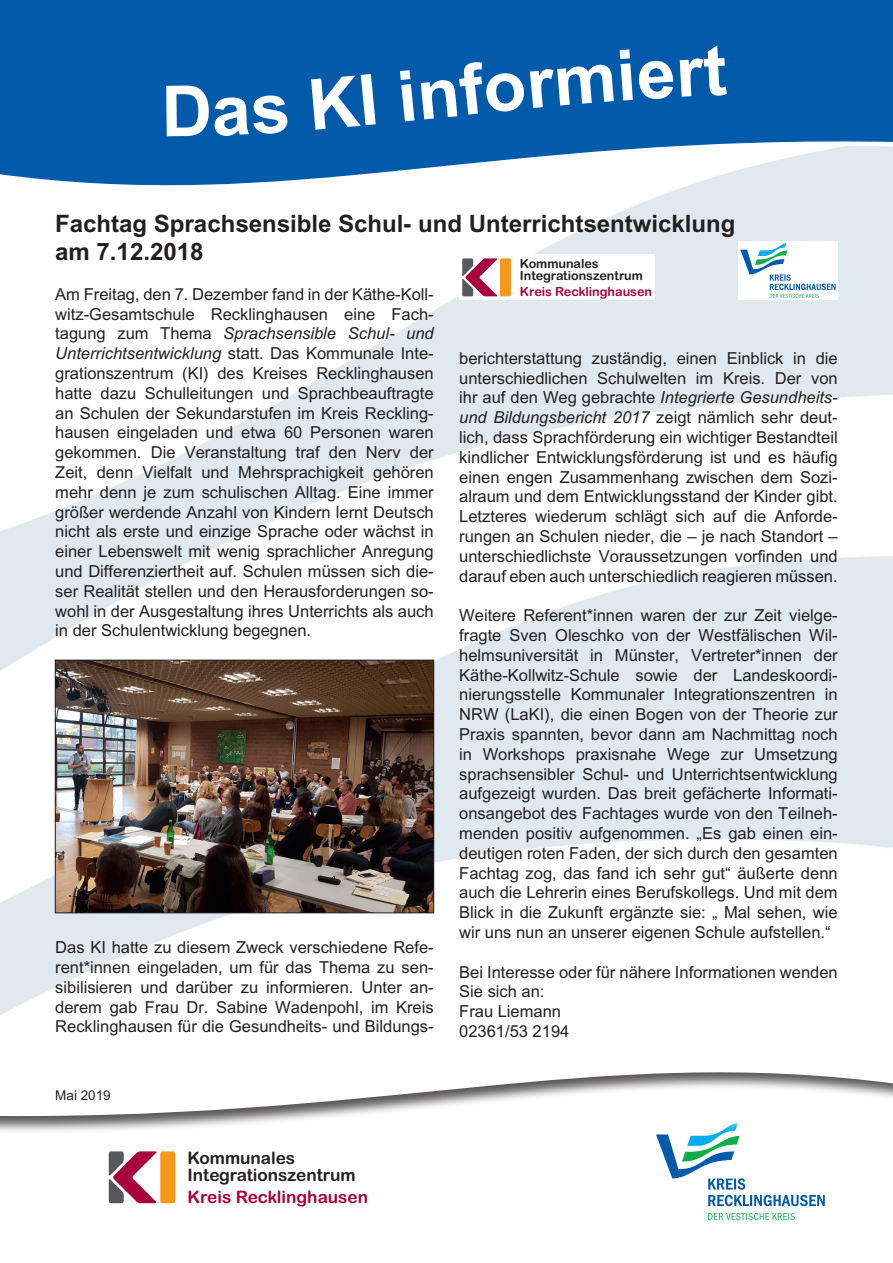
<style>
.page{position:relative;width:893px;height:1263px;background:#fff}
.page>*{position:absolute;margin:0;border:0;box-sizing:border-box;transform-origin:0 0}
.t1{font:700 70.5px "Arial";color:#fff}
.t2{font:700 24px/28.8px "Arial";color:#231f20}
.t3{font:17.25px/16.8px "Arial Rounded MT Bold";color:#231f20}
.t4{font:17.25px "Arial Rounded MT Bold";color:#a7023c}
.t5{font:16.5px/19.8px "Arial";color:#231f20;text-align:justify}
.t6{font:13.5px "Arial";color:#231f20}
.t7{font:12.6px/12.3px "Arial Rounded MT Bold";color:#231f20}
.t8{font:12.6px "Arial Rounded MT Bold";color:#a7023c}
.s1{font-style:italic}
</style>
<div class="page">
<div style="left:0;top:1070px;width:893px;height:193px;background:#231f20;opacity:.75"></div>
<div style="left:642px;top:1120px;width:207px;height:116px;background:#fff"></div>
<svg style="left:708px;top:1213px;width:87px;height:7px"></svg>
<svg style="left:656px;top:1123px;width:169px;height:83px"></svg>
<div style="left:160px;top:1151px;width:15px;height:52px;background:#f7981d;border-radius:2px"></div>
<svg style="left:109px;top:1151px;width:48px;height:52px"></svg>
<svg style="left:0;top:0;width:893px;height:217px"></svg>
<img style="left:57px;top:662px;width:375px;height:249px">
<div style="left:55px;top:660px;width:379px;height:253px;border:1px solid #231f20"></div>
<svg style="left:740px;top:243px;width:96px;height:55px"></svg>
<div style="left:500px;top:258px;width:11px;height:38px;background:#f7981d;border-radius:2px"></div>
<svg style="left:462px;top:258px;width:35px;height:38px"></svg>
<div style="left:166px;top:85px;width:122px;height:51px;background:#015aaa"></div>
<div style="left:311px;top:75px;width:50px;height:55px;background:#015aaa"></div>
<div style="left:530px;top:64px;width:84px;height:44px;background:#015aaa"></div>
<div style="left:620px;top:49px;width:54px;height:51px;background:#015aaa"></div>
<div style="left:680px;top:45px;width:47px;height:52px;background:#015aaa"></div>
<h1 class="t1" style="left:354px;top:60px;width:170px;rotate:-6deg">I info</h1>
<h2 class="t2" style="left:55px;top:208px;width:682px">Fachtag Sprachsensible Schul- und Unterrichtsentwicklung am 7.12.2018</h2>
<p class="t7" style="left:520px;top:257px;width:125px">Kommunales<br>Integrationszentrum</p>
<p class="t8" style="left:520px;top:284px;width:134px">Kreis Recklinghausen</p>
<p class="t5" style="left:55px;top:284px;width:380px">Am Freitag, den 7. Dezember fand in der Käthe-Koll&shy;witz-Gesamtschule Recklinghausen eine Fach&shy;tagung zum Thema <span class="s1">Sprachsensible Schul- und Unterrichtsentwicklung</span> statt. Das Kommunale Inte&shy;grationszentrum (KI) des Kreises Recklinghausen hatte dazu Schulleitungen und Sprachbeauftragte an Schulen der Sekundarstufen im Kreis Reckling&shy;hausen eingeladen und etwa 60 Personen waren gekommen. Die Veranstaltung traf den Nerv der Zeit, denn Vielfalt und Mehrsprachigkeit gehören mehr denn je zum schulischen Alltag. Eine immer größer werdende Anzahl von Kindern lernt Deutsch nicht als erste und einzige Sprache oder wächst in einer Lebenswelt mit wenig sprachlicher Anregung und Differenziertheit auf. Schulen müssen sich die&shy;ser Realität stellen und den Herausforderungen so&shy;wohl in der Ausgestaltung ihres Unterrichts als auch in der Schulentwicklung begegnen.</p>
<p class="t5" style="left:459px;top:348px;width:380px">berichterstattung zuständig, einen Einblick in die unterschiedlichen Schulwelten im Kreis. Der von ihr auf den Weg gebrachte <span class="s1">Integrierte Gesundheits&shy;und Bildungsbericht 2017</span> zeigt nämlich sehr deut&shy;lich, dass Sprachförderung ein wichtiger Bestandteil kindlicher Entwicklungsförderung ist und es häufig einen engen Zusammenhang zwischen dem Sozi&shy;alraum und dem Entwicklungsstand der Kinder gibt.<br>Letzteres wiederum schlägt sich auf die Anforde&shy;rungen an Schulen nieder, die – je nach Standort – unterschiedlichste Voraussetzungen vorfinden und darauf eben auch unterschiedlich reagieren müssen.</p>
<p class="t5" style="left:459px;top:605px;width:380px">Weitere Referent*innen waren der zur Zeit vielge&shy;fragte Sven Oleschko von der Westfälischen Wil&shy;helmsuniversität in Münster, Vertreter*innen der Käthe-Kollwitz-Schule sowie der Landeskoordi&shy;nierungsstelle Kommunaler Integrationszentren in NRW (LaKI), die einen Bogen von der Theorie zur Praxis spannten, bevor dann am Nachmittag noch in Workshops praxisnahe Wege zur Umsetzung sprachsensibler Schul- und Unterrichtsentwicklung aufgezeigt wurden. Das breit gefächerte Informati&shy;onsangebot des Fachtages wurde von den Teilneh&shy;menden positiv aufgenommen. „Es gab einen ein&shy;deutigen roten Faden, der sich durch den gesamten Fachtag zog, das fand ich sehr gut“ äußerte denn auch die Lehrerin eines Berufskollegs. Und mit dem Blick in die Zukunft ergänzte sie: „ Mal sehen, wie wir uns nun an unserer eigenen Schule aufstellen.“</p>
<p class="t5" style="left:459px;top:962px;width:380px;text-align:left">Bei Interesse oder für nähere Informationen wenden<br>Sie sich an:<br>Frau Liemann<br>02361/53 2194</p>
<p class="t5" style="left:55px;top:937px;width:380px">Das KI hatte zu diesem Zweck verschiedene Refe&shy;rent*innen eingeladen, um für das Thema zu sen&shy;sibilisieren und darüber zu informieren. Unter an&shy;derem gab Frau Dr. Sabine Wadenpohl, im Kreis Recklinghausen für die Gesundheits- und Bildungs-</p>
<p class="t6" style="left:55px;top:1088px;width:57px">Mai 2019</p>
<p class="t3" style="left:187px;top:1149px;width:170px">Kommunales<br>Integrationszentrum</p>
<p class="t4" style="left:187px;top:1187px;width:182px">Kreis Recklinghausen</p>
</div>
